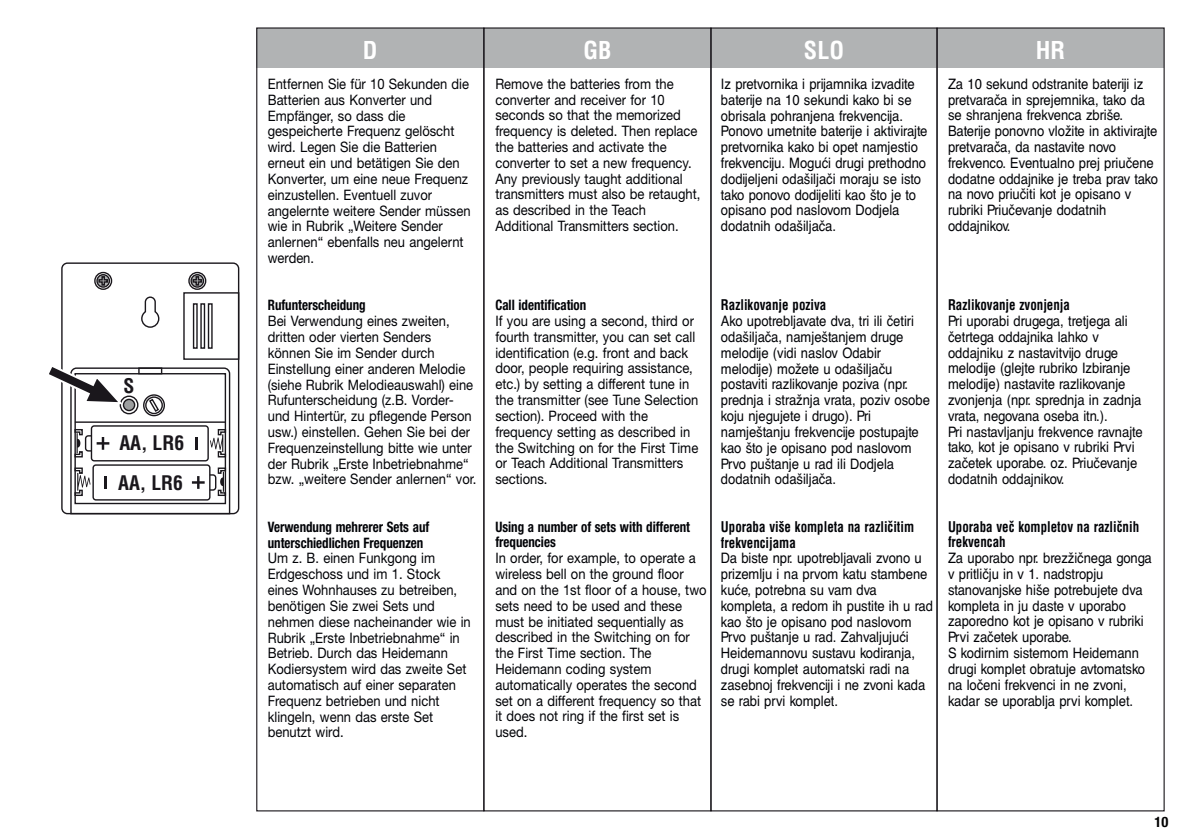
<style>
.page{position:relative;width:1191px;height:840px;background:#fff}
.page>*{position:absolute;margin:0;border:0;box-sizing:border-box;transform-origin:0 0}
.t1{font:700 condensed 24px "Helvetica";color:#fff}
.t2{font:700 condensed 19.6px "Helvetica";color:#1a171c}
.t3{font:14.4px/15.8px "Helvetica Neue";color:#000206;scale:.9 1}
.t4{font:14.4px/15.8px "Helvetica LTCE";color:#000206;scale:.9 1}
.t5{font:700 condensed 14.4px/15.8px "Helvetica Neue";color:#000206;scale:.9 1}
.t6{font:700 condensed 14.4px/15.8px "Helvetica LTCE";color:#000206;scale:.9 1}
.t7{font:700 condensed 14.4px "Helvetica Neue";color:#000}
</style>
<div class="page">
<div style="left:257px;top:28px;width:907px;height:39px;background:#b1b3b4"></div>
<div style="left:936px;top:27px;width:228px;height:784px;border:1px solid #1a171c"></div>
<div style="left:94px;top:272px;width:18px;height:18px;border:1px solid #1a171c;border-radius:50%"></div>
<div style="left:96px;top:274px;width:14px;height:13px;border:1px solid #1a171c;border-radius:50%"></div>
<svg style="left:98px;top:275px;width:11px;height:11px"></svg>
<div style="left:188px;top:272px;width:18px;height:18px;border:1px solid #1a171c;border-radius:50%"></div>
<div style="left:190px;top:274px;width:14px;height:13px;border:1px solid #1a171c;border-radius:50%"></div>
<svg style="left:192px;top:275px;width:11px;height:11px"></svg>
<svg style="left:141px;top:296px;width:19px;height:32px"></svg>
<div style="left:61px;top:262px;width:178px;height:252px;border:1px solid #1a171c;border-radius:6px"></div>
<div style="left:183px;top:292px;width:56px;height:67px;border:1px solid #1a171c"></div>
<div style="left:193px;top:303px;width:5px;height:45px;border:1px solid #1a171c"></div>
<div style="left:200px;top:303px;width:5px;height:45px;border:1px solid #1a171c"></div>
<div style="left:208px;top:303px;width:5px;height:45px;border:1px solid #1a171c"></div>
<svg style="left:49px;top:363px;width:182px;height:151px"></svg>
<h2 class="t2" style="left:123px;top:373px;width:12px">S</h2>
<h2 class="t2" style="left:119px;top:430px;width:66px">AA, LR6</h2>
<h2 class="t2" style="left:118px;top:470px;width:66px">AA, LR6</h2>
<h1 class="t1" style="left:363px;top:35px;width:16px">D</h1>
<h1 class="t1" style="left:583px;top:35px;width:30px">GB</h1>
<h1 class="t1" style="left:804px;top:35px;width:42px">SLO</h1>
<h1 class="t1" style="left:1036px;top:35px;width:31px">HR</h1>
<p class="t3" style="left:268px;top:76px;width:227px">Entfernen Sie für 10 Sekunden die<br>Batterien aus Konverter und<br>Empfänger, so dass die gespeicherte Frequenz gelöscht wird. Legen Sie die Batterien erneut ein und betätigen Sie den<br>Konverter, um eine neue Frequenz einzustellen. Eventuell zuvor angelernte weitere Sender müssen wie in Rubrik „Weitere Sender anlernen“ ebenfalls neu angelernt werden.</p>
<p class="t5" style="left:268px;top:297px;width:110px">Rufunterscheidung</p>
<p class="t3" style="left:268px;top:313px;width:233px">Bei Verwendung eines zweiten, dritten oder vierten Senders können Sie im Sender durch Einstellung einer anderen Melodie (siehe Rubrik Melodieauswahl) eine Rufunterscheidung (z.B. Vorder&shy;und Hintertür, zu pflegende Person usw.) einstellen. Gehen Sie bei der Frequenzeinstellung bitte wie unter der Rubrik „Erste Inbetriebnahme“ bzw. „weitere Sender anlernen“ vor.</p>
<p class="t5" style="left:268px;top:518px;width:181px">Verwendung mehrerer Sets auf unterschiedlichen Frequenzen</p>
<p class="t3" style="left:268px;top:550px;width:227px">Um z. B. einen Funkgong im<br>Erdgeschoss und im 1. Stock eines Wohnhauses zu betreiben, benötigen Sie zwei Sets und nehmen diese nacheinander wie in<br>Rubrik „Erste Inbetriebnahme“ in<br>Betrieb. Durch das Heidemann<br>Kodiersystem wird das zweite Set automatisch auf einer separaten<br>Frequenz betrieben und nicht klingeln, wenn das erste Set benutzt wird.</p>
<p class="t3" style="left:495px;top:75px;width:229px">Remove the batteries from the converter and receiver for 10 seconds so that the memorized frequency is deleted. Then replace the batteries and activate the converter to set a new frequency.<br>Any previously taught additional transmitters must also be retaught, as described in the Teach<br>Additional Transmitters section.</p>
<p class="t4" style="left:948px;top:76px;width:235px">Za 10 sekund odstranite bateriji iz pretvarača in sprejemnika, tako da se shranjena frekvenca zbriše.<br>Baterije ponovno vložite in aktivirajte pretvarača, da nastavite novo frekvenco. Eventualno prej priučene dodatne oddajnike je treba prav tako na novo priučiti kot je opisano v rubriki Priučevanje dodatnih oddajnikov.</p>
<p class="t4" style="left:721px;top:76px;width:231px">Iz pretvornika i prijamnika izvadite baterije na 10 sekundi kako bi se obrisala pohranjena frekvencija.<br>Ponovo umetnite baterije i aktivirajte pretvornika kako bi opet namjestio frekvenciju. Mogući drugi prethodno dodijeljeni odašiljači moraju se isto tako ponovo dodijeliti kao što je to opisano pod naslovom Dodjela dodatnih odašiljača.</p>
<p class="t6" style="left:948px;top:297px;width:137px">Razlikovanje zvonjenja</p>
<p class="t4" style="left:948px;top:313px;width:218px">Pri uporabi drugega, tretjega ali četrtega oddajnika lahko v oddajniku z nastavitvijo druge melodije (glejte rubriko Izbiranje melodije) nastavite razlikovanje zvonjenja (npr. sprednja in zadnja vrata, negovana oseba itn.).<br>Pri nastavljanju frekvence ravnajte tako, kot je opisano v rubriki Prvi začetek uporabe. oz. Priučevanje dodatnih oddajnikov.</p>
<p class="t6" style="left:948px;top:518px;width:214px">Uporaba več kompletov na različnih frekvencah</p>
<p class="t4" style="left:948px;top:550px;width:228px">Za uporabo npr. brezžičnega gonga v pritličju in v 1. nadstropju stanovanjske hiše potrebujete dva kompleta in ju daste v uporabo zaporedno kot je opisano v rubriki<br>Prvi začetek uporabe.<br>S kodirnim sistemom Heidemann drugi komplet obratuje avtomatsko na ločeni frekvenci in ne zvoni, kadar se uporablja prvi komplet.</p>
<p class="t6" style="left:721px;top:297px;width:119px">Razlikovanje poziva</p>
<p class="t4" style="left:721px;top:313px;width:234px">Ako upotrebljavate dva, tri ili četiri odašiljača, namještanjem druge melodije (vidi naslov Odabir melodije) možete u odašiljaču postaviti razlikovanje poziva (npr. prednja i stražnja vrata, poziv osobe koju njegujete i drugo). Pri namještanju frekvencije postupajte kao što je opisano pod naslovom<br>Prvo puštanje u rad ili Dodjela dodatnih odašiljača.</p>
<p class="t6" style="left:721px;top:518px;width:216px">Uporaba više kompleta na različitim frekvencijama</p>
<p class="t4" style="left:721px;top:550px;width:237px">Da biste npr. upotrebljavali zvono u prizemlju i na prvom katu stambene kuće, potrebna su vam dva kompleta, a redom ih pustite ih u rad kao što je opisano pod naslovom<br>Prvo puštanje u rad. Zahvaljujući<br>Heidemannovu sustavu kodiranja, drugi komplet automatski radi na zasebnoj frekvenciji i ne zvoni kada se rabi prvi komplet.</p>
<p class="t5" style="left:495px;top:297px;width:103px">Call identification</p>
<p class="t3" style="left:495px;top:312px;width:227px">If you are using a second, third or fourth transmitter, you can set call identification (e.g. front and back door, people requiring assistance, etc.) by setting a different tune in the transmitter (see Tune Selection section). Proceed with the frequency setting as described in the Switching on for the First Time or Teach Additional Transmitters sections.</p>
<p class="t5" style="left:495px;top:518px;width:218px">Using a number of sets with different frequencies</p>
<p class="t3" style="left:495px;top:549px;width:236px">In order, for example, to operate a wireless bell on the ground floor and on the 1st floor of a house, two sets need to be used and these must be initiated sequentially as described in the Switching on for the First Time section. The<br>Heidemann coding system automatically operates the second set on a different frequency so that it does not ring if the first set is used.</p>
<p class="t7" style="left:1154px;top:812px;width:15px">10</p>
</div>
